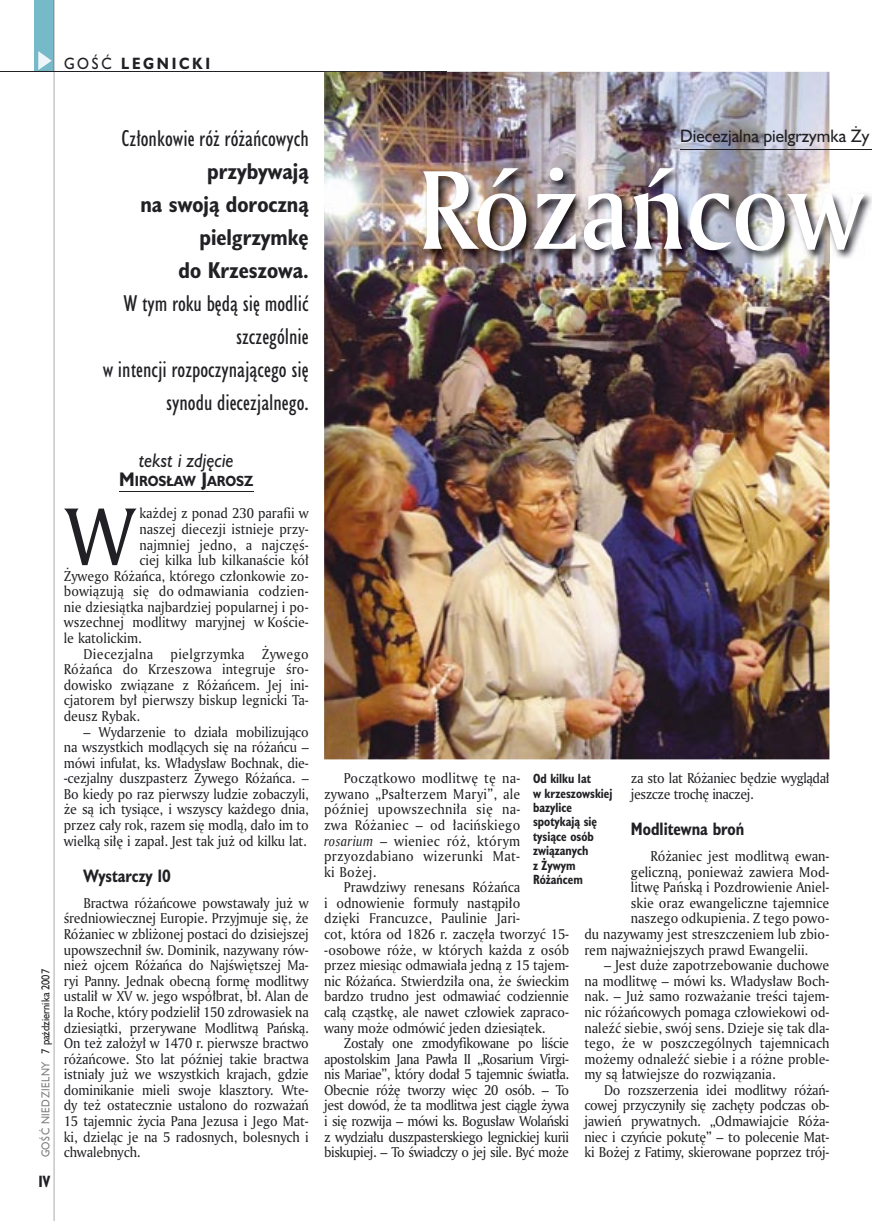
<style>
.page{position:relative;width:872px;height:1221px;background:#fff}
.page>*{position:absolute;margin:0;border:0;box-sizing:border-box;transform-origin:0 0}
.t1{font:108px "Amerigo Md PL";color:#fff;scale:.9 1}
.t2{font:79.05px "Amerigo PL";color:#212125;scale:.94 1}
.t3{font:21px/33px "Humanst 521 Cn PL";color:#212125;text-align:right}
.t4{font:700 21px/33px "Humanst 521 Cn PL";color:#212125;text-align:right}
.t5{font:italic 18px "Humanst 521 PL";color:#212125;scale:.9 1}
.t6{font:700 16.5px "Humanst 521 Cn PL";color:#212125;scale:.94 1}
.t7{font:16.5px "Humanst 521 PL";color:#212125;scale:.94 1}
.t8{font:700 15px "Humanst 521 PL";letter-spacing:.2em;color:#212125;scale:.9 1}
.t9{font:700 15px "Humanst 521 Cn PL";color:#212125;scale:.94 1}
.t10{font:13.8px/15.6px "Amerigo PL";color:#212125;text-align:justify;scale:.94 1}
.t11{font:13.8px/15.6px "Amerigo PL";letter-spacing:-.03em;color:#212125;scale:.94 1}
.t12{font:13.8px "Amerigo PL";letter-spacing:.03em;color:#212125;scale:.94 1}
.t13{font:700 13.5px "Humanst 521 PL";color:#212125;scale:.9 1}
.t14{font:700 12.3px/14.4px "Humanst 521 Cn PL";color:#212125;scale:.94 1}
.t15{font:10.5px "Humanst 521 PL";color:#212125;scale:.9 1}
.s1{font-weight:400}
.s2{color:#7f7e83}
.s3{font-size:18px}
.s4{font-style:italic}
</style>
<div class="page">
<div style="left:35px;top:0;width:19px;height:72px;background:#76baca"></div>
<svg style="left:38px;top:51px;width:14px;height:19px"></svg>
<hr style="left:54px;top:0;width:1px;height:1220px;background:#212125">
<hr style="left:0;top:72px;width:447px;height:1px;background:#212125">
<hr style="left:119px;top:491px;width:134px;height:1px;background:#212125">
<img style="left:324px;top:72px;width:505px;height:687px">
<hr style="left:680px;top:149px;width:192px;height:1px;background:#212125">
<img style="left:420px;top:164px;width:452px;height:99px">
<p class="t8" style="left:64px;top:53px;width:164px"><span class="s1">GOŚĆ</span> LEGNICKI</p>
<p class="t15" style="left:38px;top:1157px;width:211px;rotate:-90deg"><span class="s2">GOŚĆ NIEDZIELNY</span> 7 października 2007</p>
<p class="t9" style="left:38px;top:1170px;width:14px">IV</p>
<h3 class="t3" style="left:122px;top:121px;width:189px">Członkowie róż różańcowych</h3>
<h3 class="t4" style="left:140px;top:154px;width:170px">przybywają<br>na swoją doroczną pielgrzymkę<br>do Krzeszowa.</h3>
<h3 class="t3" style="left:103px;top:286px;width:208px">W tym roku będą się modlić szczególnie<br>w intencji rozpoczynającego się synodu diecezjalnego.</h3>
<h3 class="t5" style="left:139px;top:447px;width:107px">tekst i zdjęcie</h3>
<p class="t13" style="left:119px;top:471px;width:151px"><span class="s3">M</span>IROSŁAW <span class="s3">J</span>AROSZ</p>
<h2 class="t2" style="left:64px;top:484px;width:77px">W</h2>
<p class="t10" style="left:139px;top:505px;width:182px">każdej z ponad 230 parafii w</p>
<p class="t10" style="left:139px;top:521px;width:182px">naszej diecezji istnieje przy-</p>
<p class="t10" style="left:139px;top:536px;width:182px">najmniej jedno, a najczęś-</p>
<p class="t10" style="left:139px;top:552px;width:182px">ciej kilka lub kilkanaście kół</p>
<p class="t10" style="left:64px;top:567px;width:262px">Żywego Różańca, którego członkowie zo-</p>
<p class="t10" style="left:64px;top:583px;width:262px">bowiązują się do odmawiania codzien-</p>
<p class="t10" style="left:64px;top:598px;width:262px">nie dziesiątka najbardziej popularnej i po-</p>
<p class="t10" style="left:64px;top:614px;width:262px">wszechnej modlitwy maryjnej w Koście-</p>
<p class="t10" style="left:64px;top:630px;width:85px">le katolickim.</p>
<p class="t12" style="left:83px;top:644px;width:76px">Diecezjalna</p>
<p class="t12" style="left:170px;top:644px;width:80px">pielgrzymka</p>
<p class="t10" style="left:64px;top:645px;width:262px;text-indent:198px">Żywego Różańca do Krzeszowa integruje śro&shy;dowisko związane z Różańcem. Jej ini&shy;cjatorem był pierwszy biskup legnicki Ta&shy;deusz Rybak.</p>
<p class="t10" style="left:64px;top:723px;width:262px;text-indent:20px">– Wydarzenie to działa mobilizująco na wszystkich modlących się na różańcu – mówi infułat, ks. Władysław Bochnak, die--cezjalny duszpasterz Żywego Różańca. – Bo kiedy po raz pierwszy ludzie zobaczyli, że są ich tysiące, i wszyscy każdego dnia, przez cały rok, razem się modlą, dało im to wielką siłę i zapał. Jest tak już od kilku lat.</p>
<p class="t6" style="left:83px;top:864px;width:95px">Wystarczy 10</p>
<p class="t10" style="left:64px;top:894px;width:262px;text-indent:20px">Bractwa różańcowe powstawały już w średniowiecznej Europie. Przyjmuje się, że Różaniec w zbliżonej postaci do dzisiejszej upowszechnił św. Dominik, nazywany rów&shy;nież ojcem Różańca do Najświętszej Ma&shy;ryi Panny. Jednak obecną formę modlitwy ustalił w XV w. jego współbrat, bł. Alan de la Roche, który podzielił 150 zdrowasiek na dziesiątki, przerywane Modlitwą Pańską.<br>On też założył w 1470 r. pierwsze bractwo różańcowe. Sto lat później takie bractwa istniały już we wszystkich krajach, gdzie dominikanie mieli swoje klasztory. Wte&shy;dy też ostatecznie ustalono do rozważań 15 tajemnic życia Pana Jezusa i Jego Mat&shy;ki, dzieląc je na 5 radosnych, bolesnych i chwalebnych.</p>
<p class="t7" style="left:680px;top:124px;width:202px">Diecezjalna pielgrzymka Ży</p>
<h1 class="t1" style="left:418px;top:137px;width:497px">Różańcow</h1>
<p class="t10" style="left:324px;top:770px;width:210px;text-indent:20px">Początkowo modlitwę tę na&shy;zywano „Psałterzem Maryi”, ale później upowszechniła się na&shy;zwa Różaniec – od łacińskiego <span class="s4">rosarium</span> – wieniec róż, którym przyozdabiano wizerunki Mat&shy;ki Bożej.</p>
<p class="t10" style="left:324px;top:879px;width:262px;text-align:left;text-indent:20px">Prawdziwy renesans Różańca<br>i odnowienie formuły nastąpiło<br>dzięki Francuzce, Paulinie Jari-<br>cot, która od 1826 r. zaczęła tworzyć 15- -osobowe róże, w których każda z osób przez miesiąc odmawiała jedną z 15 tajem&shy;nic Różańca. Stwierdziła ona, że świeckim bardzo trudno jest odmawiać codziennie całą cząstkę, ale nawet człowiek zapraco&shy;wany może odmówić jeden dziesiątek.</p>
<p class="t10" style="left:324px;top:1034px;width:262px;text-indent:20px">Zostały one zmodyfikowane po liście apostolskim Jana Pawła II „Rosarium Virgi&shy;nis Mariae”, który dodał 5 tajemnic światła.<br>Obecnie różę tworzy więc 20 osób. – To jest dowód, że ta modlitwa jest ciągle żywa i się rozwija – mówi ks. Bogusław Wolański z wydziału duszpasterskiego legnickiej kurii biskupiej. – To świadczy o jej sile. Być może</p>
<p class="t11" style="left:631px;top:770px;width:213px">za sto lat Różaniec będzie wyglądał jeszcze trochę inaczej.</p>
<p class="t6" style="left:631px;top:817px;width:122px">Modlitewna broń</p>
<p class="t10" style="left:650px;top:848px;width:192px">Różaniec jest modlitwą ewan-</p>
<p class="t10" style="left:631px;top:863px;width:213px">geliczną, ponieważ zawiera Mod-</p>
<p class="t10" style="left:631px;top:879px;width:213px">litwę Pańską i Pozdrowienie Aniel-</p>
<p class="t10" style="left:631px;top:894px;width:213px">skie oraz ewangeliczne tajemnice</p>
<p class="t10" style="left:631px;top:910px;width:213px">naszego odkupienia. Z tego powo-</p>
<p class="t10" style="left:584px;top:925px;width:262px">du nazywamy jest streszczeniem lub zbio-</p>
<p class="t10" style="left:584px;top:941px;width:239px">rem najważniejszych prawd Ewangelii.</p>
<p class="t10" style="left:584px;top:957px;width:262px;text-indent:20px">– Jest duże zapotrzebowanie duchowe na modlitwę – mówi ks. Władysław Boch&shy;nak. – Już samo rozważanie treści tajem&shy;nic różańcowych pomaga człowiekowi od&shy;naleźć siebie, swój sens. Dzieje się tak dla&shy;tego, że w poszczególnych tajemnicach możemy odnaleźć siebie i a różne proble&shy;my są łatwiejsze do rozwiązania.</p>
<p class="t10" style="left:584px;top:1081px;width:262px;text-indent:20px">Do rozszerzenia idei modlitwy różań&shy;cowej przyczyniły się zachęty podczas ob&shy;jawień prywatnych. „Odmawiajcie Róża&shy;niec i czyńcie pokutę” – to polecenie Mat&shy;ki Bożej z Fatimy, skierowane poprzez trój-</p>
<p class="t14" style="left:533px;top:771px;width:86px">Od kilku lat<br>w krzeszowskiej bazylice spotykają się tysiące osób związanych<br>z Żywym<br>Różańcem</p>
</div>
